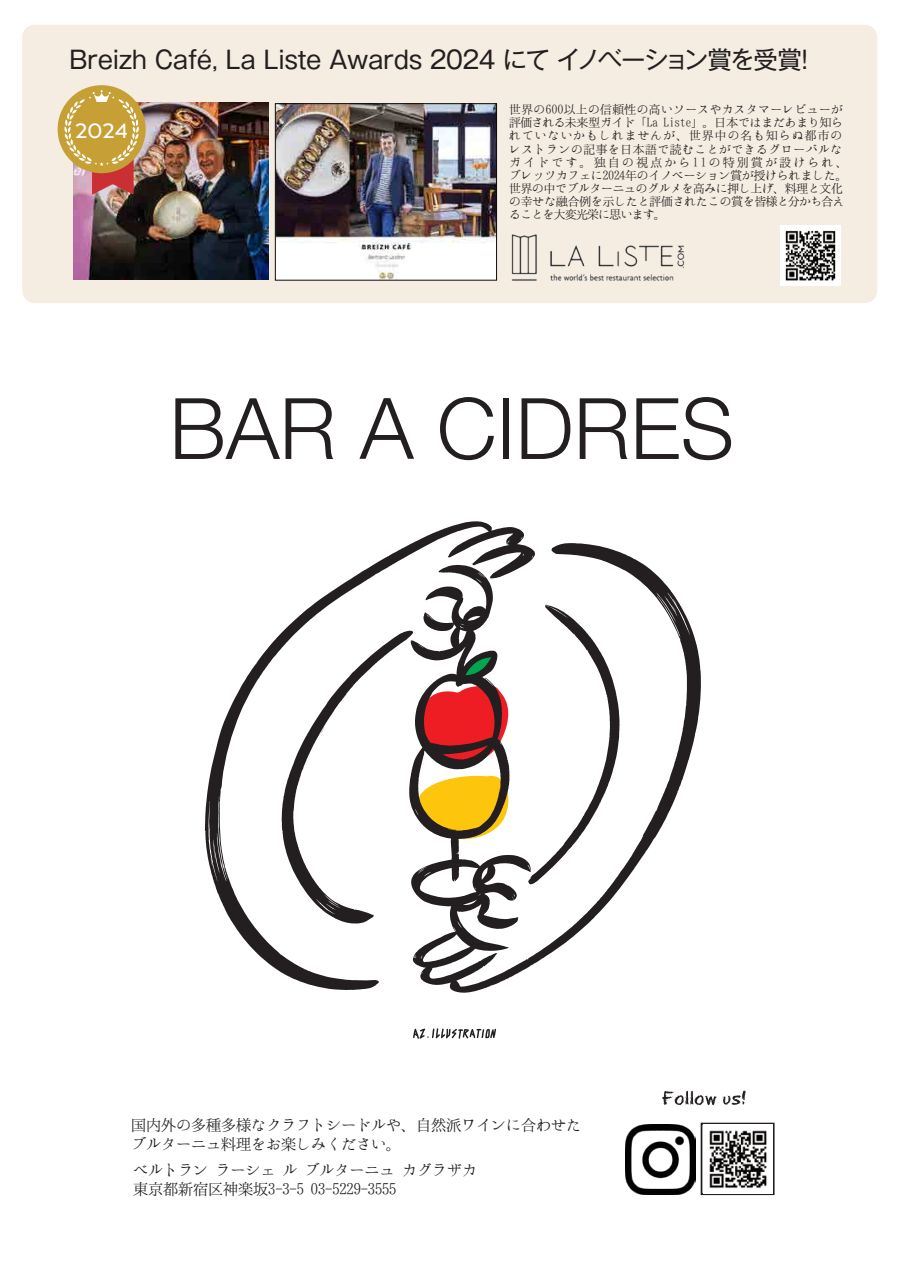
<style>
.page{position:relative;width:903px;height:1275px;background:#fff}
.page>*{position:absolute;margin:0;border:0;box-sizing:border-box;transform-origin:0 0}
.t1{font:24.5px "Gothic MB101 Pro";letter-spacing:-.015em;color:#231f20}
.t2{font:500 24.15px "Arquitecta";color:#fff}
.t3{font:15.75px/18.9px "Hannari Mincho";letter-spacing:-.05em;color:#231f20}
.t4{font:12.25px/13.1px "Hannari Mincho";letter-spacing:-.045em;color:#231f20}
</style>
<div class="page">
<div style="left:22px;top:25px;width:855px;height:278px;background:#f5ede2;border-radius:12px"></div>
<img style="left:780px;top:225px;width:60px;height:61px">
<img style="left:74px;top:102px;width:195px;height:178px">
<img style="left:277px;top:105px;width:218px;height:173px">
<div style="left:275px;top:103px;width:222px;height:177px;border:1px solid #0c0a0a"></div>
<div style="left:58px;top:85px;width:88px;height:88px;background:#c69f35;border-radius:50%"></div>
<svg style="left:64px;top:90px;width:75px;height:105px"></svg>
<img style="left:511px;top:234px;width:174px;height:47px">
<svg style="left:205px;top:521px;width:319px;height:469px"></svg>
<svg style="left:409px;top:543px;width:292px;height:450px"></svg>
<svg style="left:528px;top:604px;width:92px;height:280px"></svg>
<svg style="left:282px;top:631px;width:231px;height:294px"></svg>
<svg style="left:413px;top:1028px;width:83px;height:11px"></svg>
<svg style="left:175px;top:398px;width:158px;height:61px"></svg>
<svg style="left:440px;top:397px;width:54px;height:63px"></svg>
<div style="left:503px;top:398px;width:6px;height:61px;background:#231f20"></div>
<svg style="left:521px;top:398px;width:49px;height:61px"></svg>
<svg style="left:580px;top:398px;width:47px;height:61px"></svg>
<svg style="left:636px;top:397px;width:95px;height:63px"></svg>
<svg style="left:359px;top:398px;width:55px;height:61px"></svg>
<div style="left:701px;top:1123px;width:73px;height:72px;border:2px solid #231f20"></div>
<img style="left:626px;top:1124px;width:69px;height:70px">
<svg style="left:662px;top:1091px;width:54px;height:14px"></svg>
<svg style="left:722px;top:1090px;width:24px;height:15px"></svg>
<img style="left:704px;top:1124px;width:69px;height:70px">
<h1 class="t1" style="left:69px;top:40px;width:749px">Breizh Café, La Liste Awards 2024 にて イノベーション賞を受賞！</h1>
<h2 class="t2" style="left:75px;top:116px;width:54px">2024</h2>
<p class="t4" style="left:509px;top:103px;width:340px">世界の600以上の信頼性の高いソースやカスタマーレビューが評価される未来型ガイド「La Liste」。日本ではまだあまり知られていないかもしれませんが、世界中の名も知らぬ都市のレストランの記事を日本語で読むことができるグローバルなガイドです。独自の視点から11の特別賞が設けられ、ブレッツカフェに2024年のイノベーション賞が授けられました。世界の中でブルターニュのグルメを高みに押し上げ、料理と文化の幸せな融合例を示したと評価されたこの賞を皆様と分かち合えることを大変光栄に思います。</p>
<p class="t3" style="left:131px;top:1116px;width:452px">国内外の多種多様なクラフトシードルや、自然派ワインに合わせたブルターニュ料理をお楽しみください。</p>
<p class="t3" style="left:133px;top:1160px;width:346px">ベルトラン ラーシェ ル ブルターニュ カグラザカ東京都新宿区神楽坂3-3-5 03-5229-3555</p>
</div>
